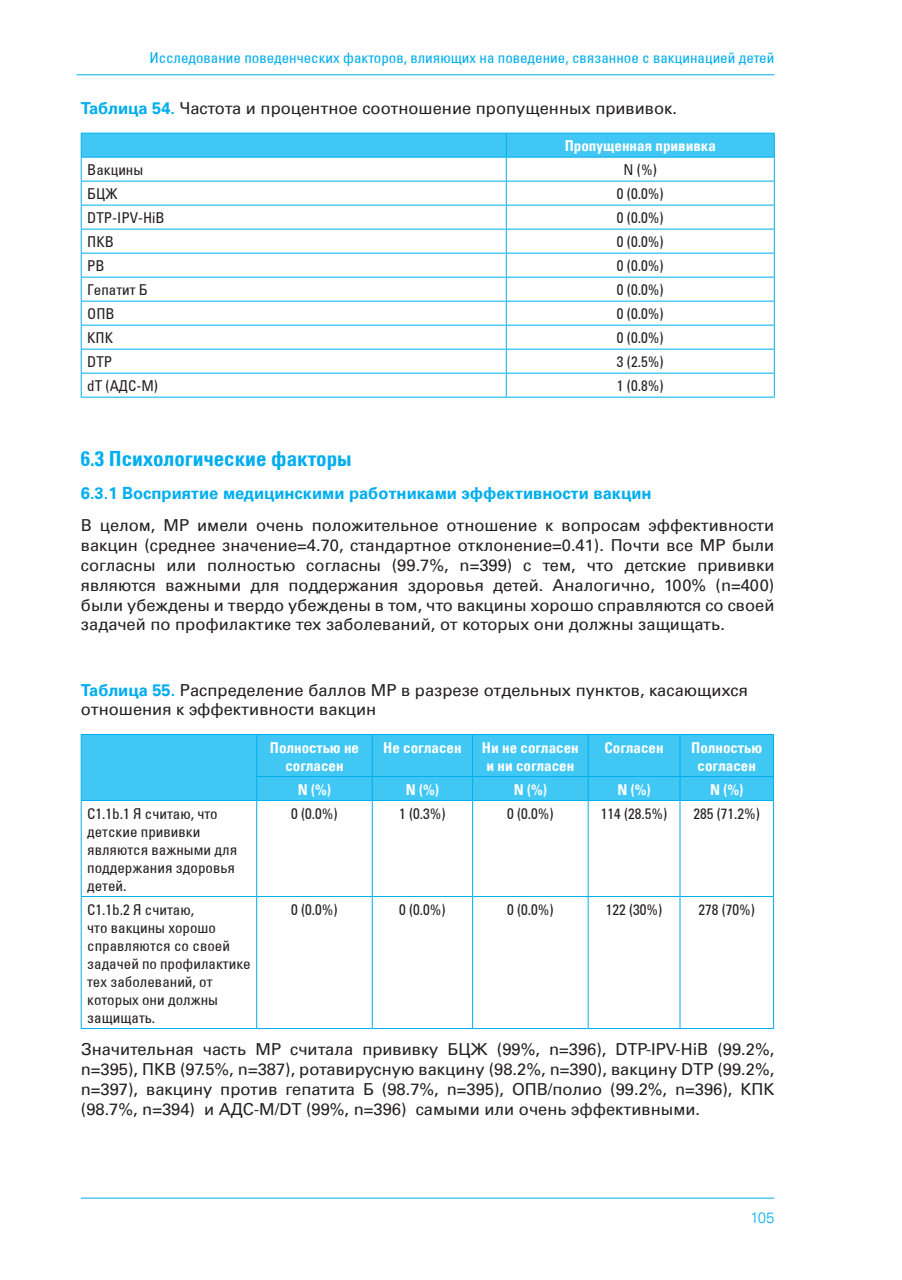
<style>
.page{position:relative;width:902px;height:1280px;background:#fff}
.page>*{position:absolute;margin:0;border:0;box-sizing:border-box;transform-origin:0 0}
.t1{font:21px "Univers LTCYR 67 Bold Cond";color:#00aeef}
.t2{font:16.5px/19.8px "Univers LTCYR 55 Roman";color:#231f20;text-align:justify}
.t3{font:700 16.5px "Univers LTCYR 65";color:#00aeef}
.t4{font:condensed 15px/18px "Univers LTCYR 57";color:#231f20}
.t5{font:15px/18px "Univers LTCYR 67 Bold Cond";color:#fff;text-align:center}
.t6{font:condensed 15px "Univers LTCYR 57";color:#00aeef}
.t7{font:300 15px "Univers LTCYR 45";color:#00aeef}
.s1{font-family:"Univers LTCYR 65";font-weight:700;color:#00aeef}
</style>
<div class="page">
<hr style="left:77px;top:74px;width:697px;height:1px;background:#00aeef">
<hr style="left:81px;top:1198px;width:693px;height:1px;background:#00aeef">
<svg style="left:81px;top:133px;width:693px;height:264px"></svg>
<hr style="left:81px;top:397px;width:425px;height:1px;background:#00aeef">
<hr style="left:506px;top:397px;width:268px;height:1px;background:#00aeef">
<svg style="left:81px;top:734px;width:693px;height:66px;background:#3dc5f3"></svg>
<hr style="left:81px;top:800px;width:176px;height:1px;background:#00aeef">
<hr style="left:81px;top:801px;width:1px;height:95px;background:#00aeef">
<hr style="left:257px;top:800px;width:115px;height:1px;background:#00aeef">
<hr style="left:256px;top:801px;width:1px;height:95px;background:#00aeef">
<hr style="left:372px;top:800px;width:100px;height:1px;background:#00aeef">
<hr style="left:372px;top:801px;width:1px;height:95px;background:#00aeef">
<hr style="left:472px;top:800px;width:116px;height:1px;background:#00aeef">
<hr style="left:472px;top:801px;width:1px;height:95px;background:#00aeef">
<hr style="left:588px;top:800px;width:92px;height:1px;background:#00aeef">
<hr style="left:587px;top:801px;width:1px;height:95px;background:#00aeef">
<hr style="left:680px;top:800px;width:93px;height:1px;background:#00aeef">
<hr style="left:679px;top:801px;width:1px;height:95px;background:#00aeef">
<hr style="left:773px;top:801px;width:1px;height:95px;background:#00aeef">
<hr style="left:81px;top:896px;width:176px;height:1px;background:#00aeef">
<hr style="left:81px;top:897px;width:1px;height:131px;background:#00aeef">
<hr style="left:257px;top:896px;width:115px;height:1px;background:#00aeef">
<hr style="left:256px;top:897px;width:1px;height:131px;background:#00aeef">
<hr style="left:372px;top:896px;width:100px;height:1px;background:#00aeef">
<hr style="left:372px;top:897px;width:1px;height:131px;background:#00aeef">
<hr style="left:472px;top:896px;width:116px;height:1px;background:#00aeef">
<hr style="left:472px;top:897px;width:1px;height:131px;background:#00aeef">
<hr style="left:588px;top:896px;width:92px;height:1px;background:#00aeef">
<hr style="left:587px;top:897px;width:1px;height:131px;background:#00aeef">
<hr style="left:680px;top:896px;width:93px;height:1px;background:#00aeef">
<hr style="left:679px;top:897px;width:1px;height:131px;background:#00aeef">
<hr style="left:773px;top:897px;width:1px;height:131px;background:#00aeef">
<hr style="left:81px;top:1028px;width:176px;height:1px;background:#00aeef">
<hr style="left:257px;top:1028px;width:115px;height:1px;background:#00aeef">
<hr style="left:372px;top:1028px;width:100px;height:1px;background:#00aeef">
<hr style="left:472px;top:1028px;width:116px;height:1px;background:#00aeef">
<hr style="left:588px;top:1028px;width:92px;height:1px;background:#00aeef">
<hr style="left:680px;top:1028px;width:93px;height:1px;background:#00aeef">
<p class="t6" style="left:149px;top:49px;width:626px">Исследование поведенческих факторов, влияющих на поведение, связанное с вакцинацией детей</p>
<p class="t2" style="left:81px;top:98px;width:597px"><span class="s1">Таблица 54.</span> Частота и процентное соотношение пропущенных прививок.</p>
<p class="t5" style="left:564px;top:137px;width:153px">Пропущенная прививка</p>
<p class="t4" style="left:87px;top:160px;width:58px">Вакцины</p>
<p class="t4" style="left:623px;top:160px;width:35px">N (%)</p>
<p class="t4" style="left:87px;top:184px;width:32px">БЦЖ</p>
<p class="t4" style="left:617px;top:184px;width:48px">0 (0.0%)</p>
<p class="t4" style="left:87px;top:208px;width:79px">DTP-IPV-HiB</p>
<p class="t4" style="left:617px;top:208px;width:48px">0 (0.0%)</p>
<p class="t4" style="left:87px;top:232px;width:28px">ПКВ</p>
<p class="t4" style="left:617px;top:232px;width:48px">0 (0.0%)</p>
<p class="t4" style="left:87px;top:256px;width:19px">РВ</p>
<p class="t4" style="left:617px;top:256px;width:48px">0 (0.0%)</p>
<p class="t4" style="left:87px;top:280px;width:62px">Гепатит Б</p>
<p class="t4" style="left:617px;top:280px;width:48px">0 (0.0%)</p>
<p class="t4" style="left:87px;top:304px;width:29px">ОПВ</p>
<p class="t4" style="left:617px;top:304px;width:48px">0 (0.0%)</p>
<p class="t4" style="left:87px;top:328px;width:27px">КПК</p>
<p class="t4" style="left:617px;top:328px;width:48px">0 (0.0%)</p>
<p class="t4" style="left:87px;top:352px;width:27px">DTP</p>
<p class="t4" style="left:617px;top:352px;width:48px">3 (2.5%)</p>
<p class="t4" style="left:87px;top:376px;width:72px">dT (АДС-М)</p>
<p class="t4" style="left:617px;top:376px;width:48px">1 (0.8%)</p>
<p class="t1" style="left:81px;top:446px;width:272px">6.3 Психологические факторы</p>
<p class="t3" style="left:81px;top:481px;width:572px">6.3.1 Восприятие медицинскими работниками эффективности вакцин</p>
<p class="t2" style="left:81px;top:515px;width:695px">В целом, МР имели очень положительное отношение к вопросам эффективности вакцин (среднее значение=4.70, стандартное отклонение=0.41). Почти все МР были согласны или полностью согласны (99.7%, n=399) с тем, что детские прививки являются важными для поддержания здоровья детей. Аналогично, 100% (n=400) были убеждены и твердо убеждены в том, что вакцины хорошо справляются со своей задачей по профилактике тех заболеваний, от которых они должны защищать.</p>
<p class="t2" style="left:81px;top:679px;width:668px"><span class="s1">Таблица 55.</span> Распределение баллов МР в разрезе отдельных пунктов, касающихся отношения к эффективности вакцин</p>
<p class="t5" style="left:270px;top:738px;width:91px">Полностью не согласен</p>
<p class="t5" style="left:383px;top:738px;width:80px">Не согласен</p>
<p class="t5" style="left:482px;top:738px;width:98px;text-align:left">Ни не согласен и ни согласен</p>
<p class="t5" style="left:604px;top:738px;width:61px">Согласен</p>
<p class="t5" style="left:691px;top:738px;width:72px">Полностью согласен</p>
<p class="t5" style="left:298px;top:780px;width:35px">N (%)</p>
<p class="t5" style="left:405px;top:780px;width:35px">N (%)</p>
<p class="t5" style="left:513px;top:780px;width:35px">N (%)</p>
<p class="t5" style="left:617px;top:780px;width:35px">N (%)</p>
<p class="t5" style="left:710px;top:780px;width:35px">N (%)</p>
<p class="t4" style="left:87px;top:804px;width:151px">C1.1b.1 Я считаю, что детские прививки являются важными для поддержания здоровья детей.</p>
<p class="t4" style="left:291px;top:804px;width:48px">0 (0.0%)</p>
<p class="t4" style="left:399px;top:804px;width:48px">1 (0.3%)</p>
<p class="t4" style="left:507px;top:804px;width:48px">0 (0.0%)</p>
<p class="t4" style="left:600px;top:804px;width:68px">114 (28.5%)</p>
<p class="t4" style="left:693px;top:804px;width:68px">285 (71.2%)</p>
<p class="t4" style="left:87px;top:900px;width:165px">C1.1b.2 Я считаю,<br>что вакцины хорошо справляются со своей задачей по профилактике тех заболеваний, от которых они должны защищать.</p>
<p class="t4" style="left:291px;top:900px;width:48px">0 (0.0%)</p>
<p class="t4" style="left:399px;top:900px;width:48px">0 (0.0%)</p>
<p class="t4" style="left:507px;top:900px;width:48px">0 (0.0%)</p>
<p class="t4" style="left:605px;top:900px;width:58px">122 (30%)</p>
<p class="t4" style="left:698px;top:900px;width:58px">278 (70%)</p>
<p class="t2" style="left:81px;top:1039px;width:695px">Значительная часть МР считала прививку БЦЖ (99%, n=396), DTP-IPV-HiB (99.2%, n=395), ПКВ (97.5%, n=387), ротавирусную вакцину (98.2%, n=390), вакцину DTP (99.2%, n=397), вакцину против гепатита Б (98.7%, n=395), ОПВ/полио (99.2%, n=396), КПК (98.7%, n=394) и АДС-М/DT (99%, n=396) самыми или очень эффективными.</p>
<p class="t7" style="left:750px;top:1208px;width:25px">105</p>
</div>
